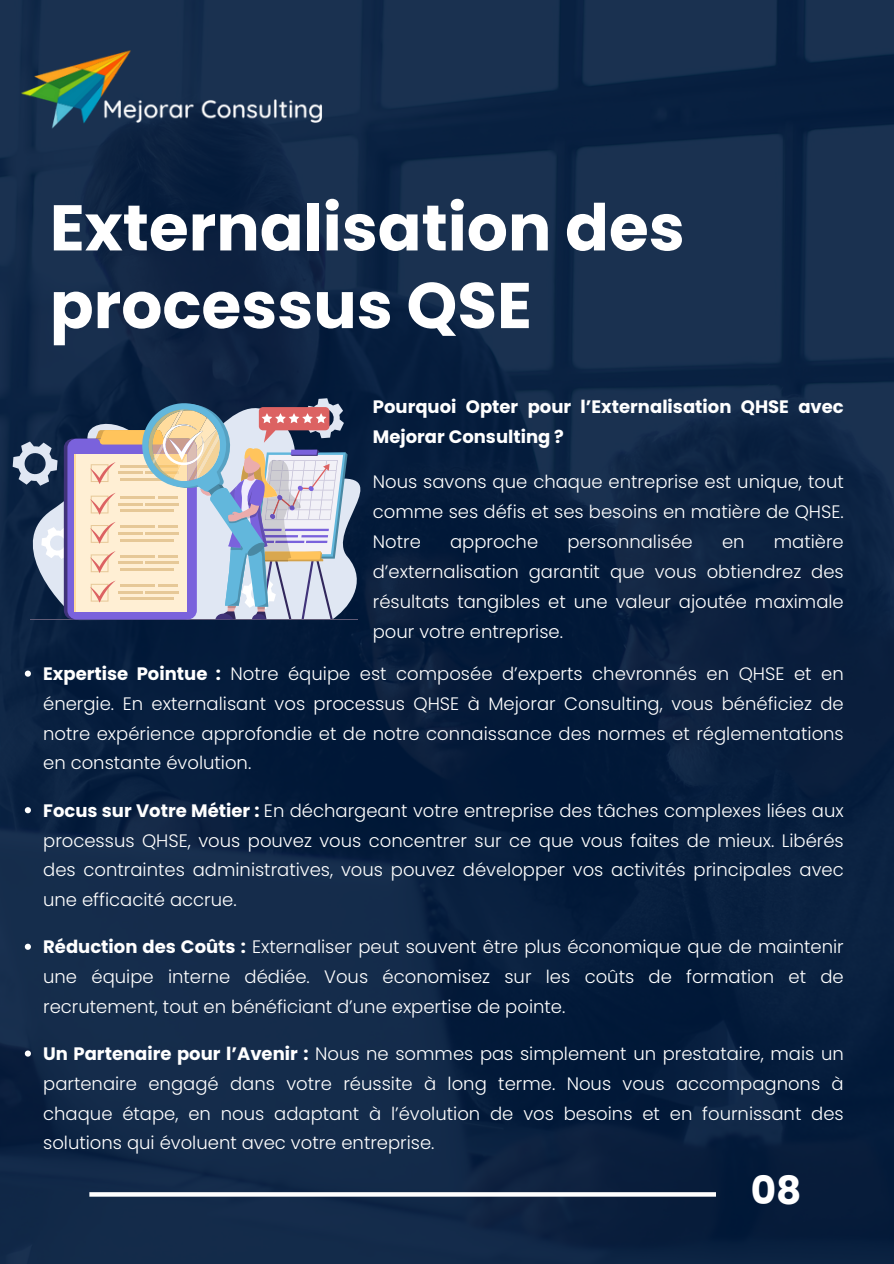
<style>
.page{position:relative;width:894px;height:1264px;background:#fff}
.page>*{position:absolute;margin:0;border:0;box-sizing:border-box;transform-origin:0 0}
.t1{font:700 64.5px/77.7px "Poppins";color:#fff}
.t2{font:700 39px "Poppins";color:#fff}
.t3{font:300 18px/29.7px "Poppins";color:#fff;text-align:justify}
.t4{font:700 18px/30px "Poppins";color:#fff}
.s1{font-weight:700}
</style>
<div class="page">
<div style="left:0;top:0;width:893px;height:1263px;background:linear-gradient(to bottom,#112848,#0a203f)"></div>
<svg style="left:89px;top:1192px;width:626px;height:4px"></svg>
<img style="left:21px;top:9px;width:366px;height:147px">
<svg style="left:33px;top:408px;width:327px;height:212px;background:#41546e"></svg>
<svg style="left:13px;top:441px;width:45px;height:44px;background:#708096"></svg>
<svg style="left:41px;top:527px;width:23px;height:32px"></svg>
<hr style="left:31px;top:619px;width:326px;height:1px;background:#615c77">
<div style="left:64px;top:438px;width:129px;height:181px;background:#403379;border-radius:9px"></div>
<div style="left:67px;top:438px;width:130px;height:181px;background:#7a62dc;border-radius:9px"></div>
<div style="left:74px;top:454px;width:110px;height:157px;background:linear-gradient(to bottom,#ffefd4,#ffefd4)"></div>
<div style="left:77px;top:454px;width:110px;height:157px;background:#ffefd4"></div>
<svg style="left:90px;top:397px;width:257px;height:222px"></svg>
<svg style="left:25px;top:670px;width:6px;height:6px"></svg>
<svg style="left:25px;top:807px;width:6px;height:6px"></svg>
<svg style="left:25px;top:943px;width:6px;height:6px"></svg>
<svg style="left:25px;top:1050px;width:6px;height:6px"></svg>
<h1 class="t1" style="left:50px;top:189px;width:636px">Externalisation des processus QSE</h1>
<h2 class="t4" style="left:373px;top:392px;width:472px">Pourquoi Opter pour l’Externalisation QHSE avec<br>Mejorar Consulting ?</h2>
<p class="t3" style="left:373px;top:467px;width:472px">Nous savons que chaque entreprise est unique, tout comme ses défis et ses besoins en matière de QHSE.<br>Notre</p>
<p class="t3" style="left:373px;top:527px;width:472px;text-indent:401px">matière d’externalisation garantit que vous obtiendrez des résultats tangibles et une valeur ajoutée maximale pour votre entreprise.</p>
<p class="t3" style="left:43px;top:659px;width:801px"><span class="s1">Expertise Pointue :</span> Notre équipe est composée d’experts chevronnés en QHSE et en énergie. En externalisant vos processus QHSE à Mejorar Consulting, vous bénéficiez de notre expérience approfondie et de notre connaissance des normes et réglementations en constante évolution.</p>
<p class="t3" style="left:43px;top:795px;width:801px"><span class="s1">Focus sur Votre Métier :</span> En déchargeant votre entreprise des tâches complexes liées aux processus QHSE, vous pouvez vous concentrer sur ce que vous faites de mieux. Libérés des contraintes administratives, vous pouvez développer vos activités principales avec une efficacité accrue.</p>
<p class="t3" style="left:43px;top:932px;width:801px"><span class="s1">Réduction des Coûts :</span> Externaliser peut souvent être plus économique que de maintenir une équipe interne dédiée. Vous économisez sur les coûts de formation et de recrutement, tout en bénéficiant d’une expertise de pointe.</p>
<p class="t3" style="left:43px;top:1038px;width:801px"><span class="s1">Un Partenaire pour l’Avenir :</span> Nous ne sommes pas simplement un prestataire, mais un partenaire engagé dans votre réussite à long terme. Nous vous accompagnons à chaque étape, en nous adaptant à l’évolution de vos besoins et en fournissant des solutions qui évoluent avec votre entreprise.</p>
<p class="t3" style="left:450px;top:527px;width:90px">approche</p>
<p class="t3" style="left:567px;top:527px;width:127px">personnalisée</p>
<p class="t3" style="left:721px;top:527px;width:24px">en</p>
<p class="t2" style="left:750px;top:1162px;width:52px">08</p>
</div>
